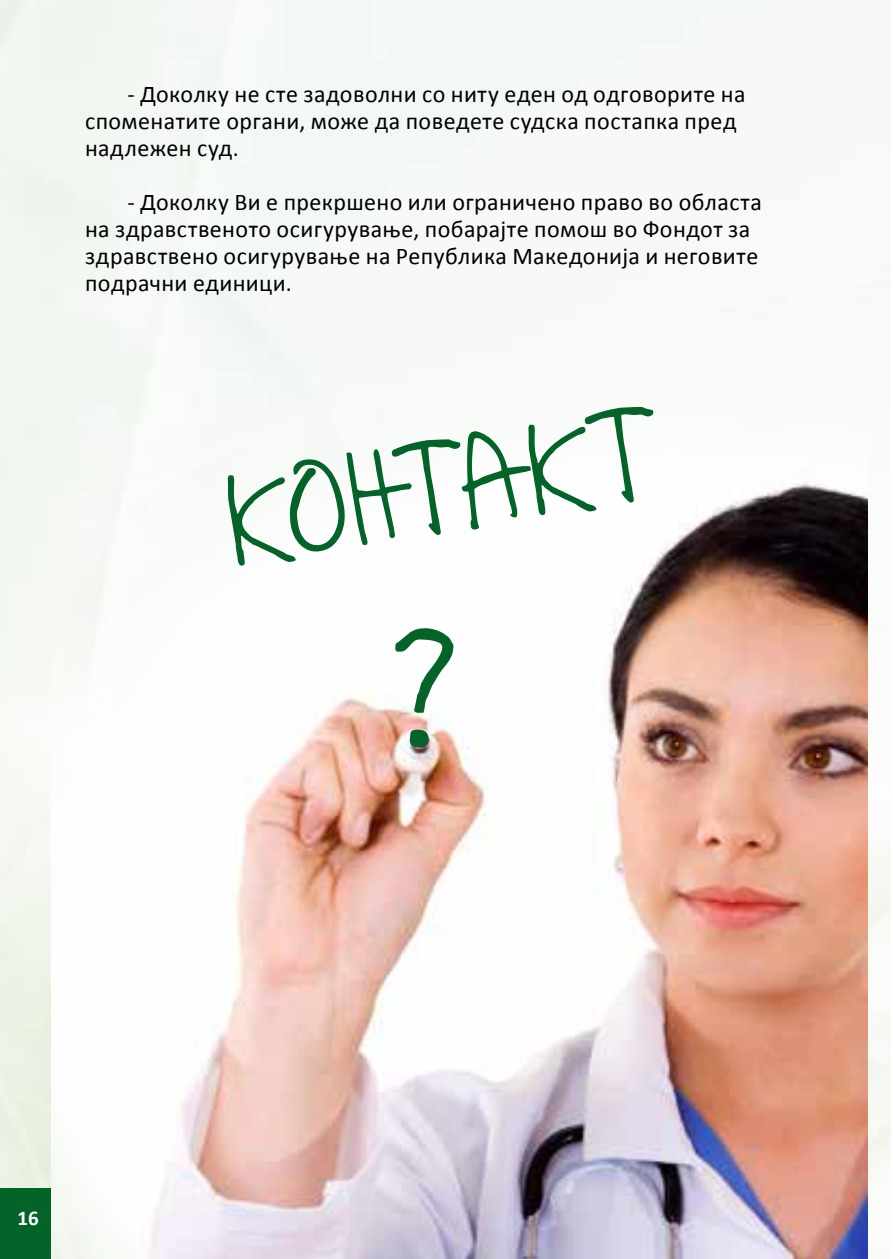
<style>
.page{position:relative;width:893px;height:1259px;background:#fff}
.page>*{position:absolute;margin:0;border:0;box-sizing:border-box;transform-origin:0 0}
.t1{font:139.8px "All Caps";color:#046329}
.t2{font:24px/27px "Calibri";letter-spacing:.02em;color:#000}
.t3{font:700 21px "Calibri";color:#fff}
</style>
<div class="page">
<div style="left:0;top:0;width:890px;height:1259px;background:#f6f9f6"></div>
<div style="left:0;top:1188px;width:51px;height:71px;background:#046329"></div>
<img style="left:51px;top:384px;width:816px;height:875px">
<svg style="left:228px;top:407px;width:425px;height:159px"></svg>
<p class="t2" style="left:85px;top:81px;width:662px;text-indent:43px">- Доколку не сте задоволни со ниту еден од одговорите на споменатите органи, може да поведете судска постапка пред надлежен суд.</p>
<p class="t2" style="left:85px;top:189px;width:679px;text-indent:43px">- Доколку Ви е прекршено или ограничено право во областа на здравственото осигурување, побарајте помош во Фондот за здравствено осигурување на Република Македонија и неговите подрачни единици.</p>
<h1 class="t1" style="left:375px;top:624px;width:100px">?</h1>
<p class="t3" style="left:17px;top:1204px;width:23px">16</p>
</div>
